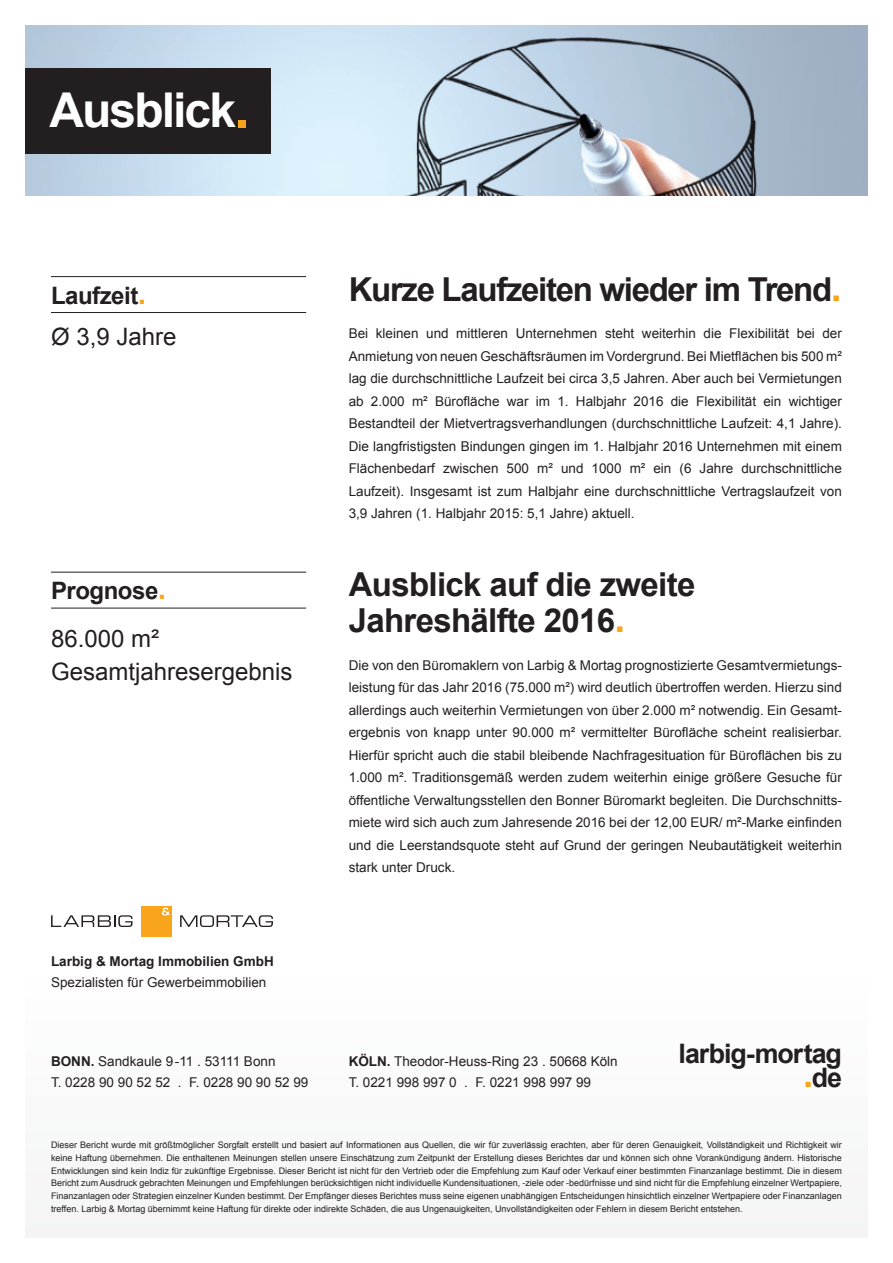
<style>
.page{position:relative;width:893px;height:1263px;background:#fff}
.page>*{position:absolute;margin:0;border:0;box-sizing:border-box;transform-origin:0 0}
.t1{font:700 48px "Arial";letter-spacing:-.04em;color:#fff}
.t2{font:700 33px "Arial";letter-spacing:-.02em;color:#231f20}
.t3{font:700 33px "Arial";letter-spacing:-.04em;color:#231f20}
.t4{font:700 26.85px "Arial";letter-spacing:-.04em;color:#231f20}
.t5{font:24px/33px "Arial";color:#231f20}
.t6{font:700 24px "Arial";letter-spacing:-.02em;color:#231f20}
.t7{font:13.5px/22.5px "Arial";color:#231f20;text-align:justify}
.t8{font:700 13.5px "Arial";color:#231f20}
.t9{font:9px/12.8px "Arial";color:#231f20;text-align:justify}
.s1{font-size:57px;color:#f9a51b}
.s2{font-size:30px;color:#f9a51b}
.s3{font-weight:700}
.s4{font-size:39px;color:#f9a51b}
.s5{font-size:36.6px;color:#f9a51b}
</style>
<div class="page">
<div style="left:26px;top:972px;width:841px;height:265px;background:#f9f9f9"></div>
<svg style="left:51px;top:915px;width:82px;height:12px"></svg>
<svg style="left:180px;top:915px;width:93px;height:12px"></svg>
<div style="left:141px;top:906px;width:31px;height:30px;background:#f9a51b"></div>
<svg style="left:162px;top:907px;width:8px;height:8px"></svg>
<hr style="left:51px;top:572px;width:255px;height:1px;background:#231f20">
<hr style="left:51px;top:608px;width:255px;height:1px;background:#231f20">
<hr style="left:51px;top:276px;width:255px;height:1px;background:#231f20">
<hr style="left:51px;top:312px;width:255px;height:1px;background:#231f20">
<img style="left:26px;top:26px;width:841px;height:170px">
<img style="left:302px;top:26px;width:464px;height:170px">
<div style="left:26px;top:68px;width:245px;height:85px;background:#231f20"></div>
<p class="t1" style="left:49px;top:79px;width:202px">Ausblick<span class="s1">.</span></p>
<p class="t6" style="left:51px;top:280px;width:97px">Laufzeit<span class="s2">.</span></p>
<p class="t5" style="left:51px;top:320px;width:127px">Ø 3,9 Jahre</p>
<p class="t6" style="left:51px;top:575px;width:117px">Prognose<span class="s2">.</span></p>
<p class="t5" style="left:51px;top:623px;width:243px">86.000 m²<br>Gesamtjahresergebnis</p>
<p class="t8" style="left:51px;top:952px;width:224px">Larbig &amp; Mortag Immobilien GmbH</p>
<p class="t7" style="left:51px;top:971px;width:217px">Spezialisten für Gewerbeimmobilien</p>
<p class="t7" style="left:51px;top:1050px;width:226px"><span class="s3">BONN.</span> Sandkaule 9 -11 . 53111 Bonn</p>
<p class="t7" style="left:51px;top:1071px;width:259px">T. 0228 90 90 52 52 . F. 0228 90 90 52 99</p>
<p class="t3" style="left:349px;top:267px;width:495px">Kurze Laufzeiten wieder im Trend<span class="s4">.</span></p>
<p class="t7" style="left:349px;top:322px;width:495px">Bei kleinen und mittleren Unternehmen steht weiterhin die Flexibilität bei der Anmietung von neuen Geschäftsräumen im Vordergrund. Bei Mietflächen bis 500 m² lag die durchschnittliche Laufzeit bei circa 3,5 Jahren. Aber auch bei Vermietungen ab 2.000 m² Bürofläche war im 1. Halbjahr 2016 die Flexibilität ein wichtiger Bestandteil der Mietvertragsverhandlungen (durchschnittliche Laufzeit: 4,1 Jahre).<br>Die langfristigsten Bindungen gingen im 1. Halbjahr 2016 Unternehmen mit einem Flächenbedarf zwischen 500 m² und 1000 m² ein (6 Jahre durchschnittliche Laufzeit). Insgesamt ist zum Halbjahr eine durchschnittliche Vertragslaufzeit von 3,9 Jahren (1. Halbjahr 2015: 5,1 Jahre) aktuell.</p>
<p class="t2" style="left:349px;top:563px;width:348px">Ausblick auf die zweite</p>
<p class="t2" style="left:349px;top:599px;width:278px">Jahreshälfte 2016<span class="s4">.</span></p>
<p class="t7" style="left:349px;top:654px;width:495px">Die von den Büromaklern von Larbig &amp; Mortag prognostizierte Gesamtvermietungs&shy;leistung für das Jahr 2016 (75.000 m²) wird deutlich übertroffen werden. Hierzu sind allerdings auch weiterhin Vermietungen von über 2.000 m² notwendig. Ein Gesamt&shy;ergebnis von knapp unter 90.000 m² vermittelter Bürofläche scheint realisierbar.<br>Hierfür spricht auch die stabil bleibende Nachfragesituation für Büroflächen bis zu 1.000 m². Traditionsgemäß werden zudem weiterhin einige größere Gesuche für öffentliche Verwaltungsstellen den Bonner Büromarkt begleiten. Die Durchschnitts&shy;miete wird sich auch zum Jahresende 2016 bei der 12,00 EUR/ m²-Marke einfinden und die Leerstandsquote steht auf Grund der geringen Neubautätigkeit weiterhin stark unter Druck.</p>
<p class="t7" style="left:349px;top:1050px;width:271px"><span class="s3">KÖLN.</span> Theodor-Heuss-Ring 23 . 50668 Köln</p>
<p class="t7" style="left:349px;top:1071px;width:244px">T. 0221 998 997 0 . F. 0221 998 997 99</p>
<p class="t4" style="left:679px;top:1035px;width:165px">larbig-mortag</p>
<p class="t4" style="left:803px;top:1060px;width:40px"><span class="s5">.</span>de</p>
<p class="t9" style="left:51px;top:1139px;width:792px">Dieser Bericht wurde mit größtmöglicher Sorgfalt erstellt und basiert auf Informationen aus Quellen, die wir für zuverlässig erachten, aber für deren Genauigkeit, Vollständigkeit und Richtigkeit wir keine Haftung übernehmen. Die enthaltenen Meinungen stellen unsere Einschätzung zum Zeitpunkt der Erstellung dieses Berichtes dar und können sich ohne Vorankündigung ändern. Historische Entwicklungen sind kein Indiz für zukünftige Ergebnisse. Dieser Bericht ist nicht für den Vertrieb oder die Empfehlung zum Kauf oder Verkauf einer bestimmten Finanzanlage bestimmt. Die in diesem Bericht zum Ausdruck gebrachten Meinungen und Empfehlungen berücksichtigen nicht individuelle Kundensituationen, -ziele oder -bedürfnisse und sind nicht für die Empfehlung einzelner Wertpapiere, Finanzanlagen oder Strategien einzelner Kunden bestimmt. Der Empfänger dieses Berichtes muss seine eigenen unabhängigen Entscheidungen hinsichtlich einzelner Wertpapiere oder Finanzanlagen treffen. Larbig &amp; Mortag übernimmt keine Haftung für direkte oder indirekte Schäden, die aus Ungenauigkeiten, Unvollständigkeiten oder Fehlern in diesem Bericht entstehen.</p>
</div>
